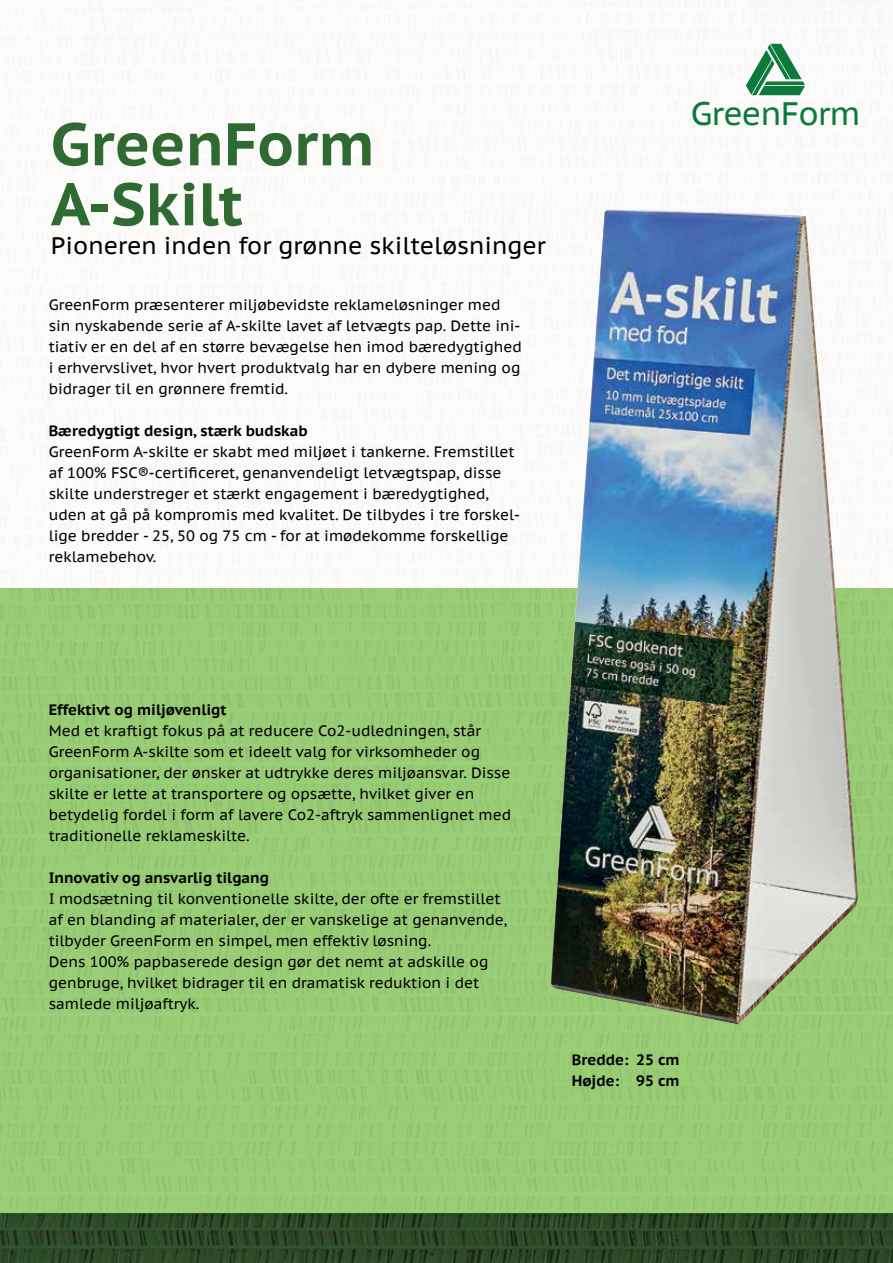
<style>
.page{position:relative;width:893px;height:1263px;background:#fff}
.page>*{position:absolute;margin:0;border:0;box-sizing:border-box;transform-origin:0 0}
.t1{font:700 60px/60px "PT Sans Caption";color:#2e6a32}
.t2{font:32.4px "PT Sans Caption";letter-spacing:-.02em;color:#0c793d}
.t3{font:24px "PT Sans Caption";color:#000}
.t4{font:15px/21px "PT Sans Caption";color:#000}
.t5{font:700 15px/21px "PT Sans Caption";color:#000}
</style>
<div class="page">
<div style="left:0;top:588px;width:893px;height:625px;background:#99cd79"></div>
<svg style="left:0;top:1213px;width:893px;height:50px;background:#2a4525"></svg>
<svg style="left:746px;top:44px;width:59px;height:51px"></svg>
<img style="left:551px;top:209px;width:307px;height:815px">
<h1 class="t1" style="left:51px;top:113px;width:326px">GreenForm<br>A-Skilt</h1>
<h3 class="t3" style="left:51px;top:230px;width:497px">Pioneren inden for grønne skilteløsninger</h3>
<p class="t4" style="left:49px;top:294px;width:475px">GreenForm præsenterer miljøbevidste reklameløsninger med sin nyskabende serie af A-skilte lavet af letvægts pap. Dette ini&shy;tiativ er en del af en større bevægelse hen imod bæredygtighed i erhvervslivet, hvor hvert produktvalg har en dybere mening og bidrager til en grønnere fremtid.</p>
<p class="t5" style="left:49px;top:420px;width:260px">Bæredygtigt design, stærk budskab</p>
<p class="t4" style="left:49px;top:441px;width:473px">GreenForm A-skilte er skabt med miljøet i tankerne. Fremstillet af 100% FSC®-certificeret, genanvendeligt letvægtspap, disse skilte understreger et stærkt engagement i bæredygtighed, uden at gå på kompromis med kvalitet. De tilbydes i tre forskel&shy;lige bredder - 25, 50 og 75 cm - for at imødekomme forskellige reklamebehov.</p>
<h2 class="t2" style="left:691px;top:92px;width:171px">GreenForm</h2>
<p class="t5" style="left:49px;top:699px;width:179px">Effektivt og miljøvenligt</p>
<p class="t4" style="left:49px;top:720px;width:464px">Med et kraftigt fokus på at reducere Co2-udledningen, står GreenForm A-skilte som et ideelt valg for virksomheder og organisationer, der ønsker at udtrykke deres miljøansvar. Disse skilte er lette at transportere og opsætte, hvilket giver en betydelig fordel i form af lavere Co2-aftryk sammenlignet med traditionelle reklameskilte.</p>
<p class="t5" style="left:49px;top:867px;width:222px">Innovativ og ansvarlig tilgang</p>
<p class="t4" style="left:49px;top:888px;width:460px">I modsætning til konventionelle skilte, der ofte er fremstillet af en blanding af materialer, der er vanskelige at genanvende, tilbyder GreenForm en simpel, men effektiv løsning.<br>Dens 100% papbaserede design gør det nemt at adskille og genbruge, hvilket bidrager til en dramatisk reduktion i det samlede miljøaftryk.</p>
<p class="t5" style="left:572px;top:1049px;width:109px">Bredde: 25 cm<br>Højde: 95 cm</p>
</div>
